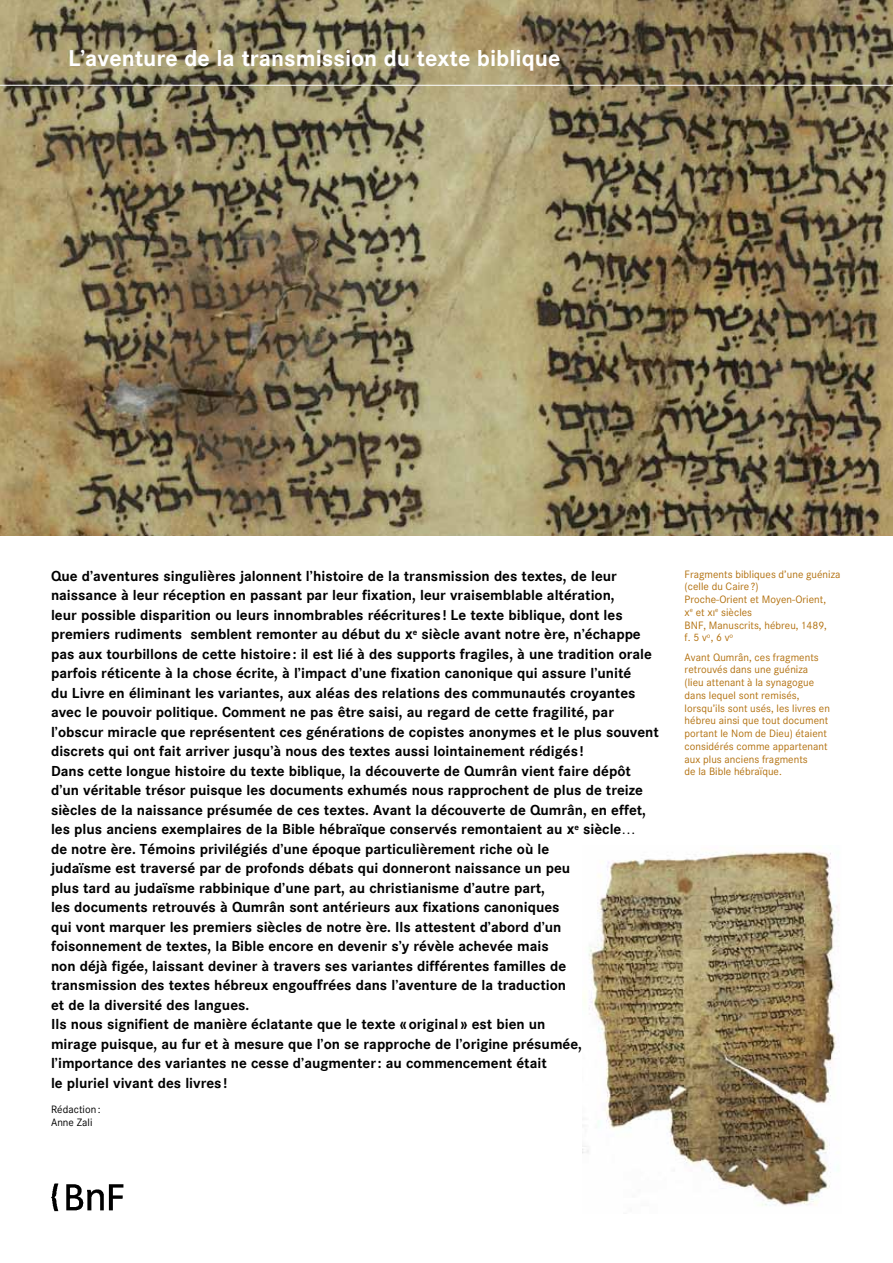
<style>
.page{position:relative;width:893px;height:1263px;background:#fff}
.page>*{position:absolute;margin:0;border:0;box-sizing:border-box;transform-origin:0 0}
.t1{font:700 22.5px "Corporate SBQ3";color:#fff}
.t2{font:700 14.25px/19.5px "Corporate SBQ3";color:#000}
.t3{font:10.5px/12.8px "Corporate SBQ3";letter-spacing:.005em;color:#b2700e}
.t4{font:10.5px/12.8px "Corporate SBQ3";letter-spacing:.005em;color:#000}
.s1{font-family:"Corporate Expert SBQ4"}
</style>
<div class="page">
<img style="left:583px;top:851px;width:257px;height:355px">
<img style="left:0;top:0;width:893px;height:536px">
<img style="left:51px;top:1183px;width:73px;height:29px">
<hr style="left:0;top:85px;width:893px;height:1px;background:#fff">
<h1 class="t1" style="left:68px;top:45px;width:494px">L’aventure de la transmission du texte biblique</h1>
<p class="t2" style="left:51px;top:566px;width:609px">Que d’aventures singulières jalonnent l’histoire de la transmission des textes, de leur naissance à leur réception en passant par leur fixation, leur vraisemblable altération,<br>leur possible disparition ou leurs innombrables réécritures! Le texte biblique, dont les premiers rudiments semblent remonter au début du <span class="s1">x</span><sup>e</sup> siècle avant notre ère, n’échappe pas aux tourbillons de cette histoire: il est lié à des supports fragiles, à une tradition orale parfois réticente à la chose écrite, à l’impact d’une fixation canonique qui assure l’unité<br>du Livre en éliminant les variantes, aux aléas des relations des communautés croyantes avec le pouvoir politique. Comment ne pas être saisi, au regard de cette fragilité, par l’obscur miracle que représentent ces générations de copistes anonymes et le plus souvent discrets qui ont fait arriver jusqu’à nous des textes aussi lointainement rédigés!<br>Dans cette longue histoire du texte biblique, la découverte de Qumrân vient faire dépôt d’un véritable trésor puisque les documents exhumés nous rapprochent de plus de treize siècles de la naissance présumée de ces textes. Avant la découverte de Qumrân, en effet, les plus anciens exemplaires de la Bible hébraïque conservés remontaient au <span class="s1">x</span><sup>e</sup> siècle…<br>de notre ère. Témoins privilégiés d’une époque particulièrement riche où le<br>judaïsme est traversé par de profonds débats qui donneront naissance un peu<br>plus tard au judaïsme rabbinique d’une part, au christianisme d’autre part,<br>les documents retrouvés à Qumrân sont antérieurs aux fixations canoniques<br>qui vont marquer les premiers siècles de notre ère. Ils attestent d’abord d’un<br>foisonnement de textes, la Bible encore en devenir s’y révèle achevée mais<br>non déjà figée, laissant deviner à travers ses variantes différentes familles de<br>transmission des textes hébreux engouffrées dans l’aventure de la traduction<br>et de la diversité des langues.<br>Ils nous signifient de manière éclatante que le texte «original» est bien un<br>mirage puisque, au fur et à mesure que l’on se rapproche de l’origine présumée, l’importance des variantes ne cesse d’augmenter : au commencement était<br>le pluriel vivant des livres!</p>
<p class="t3" style="left:685px;top:568px;width:157px">Fragments bibliques d’une guéniza (celle du Caire ?)<br>Proche-Orient et Moyen-Orient,<br><span class="s1">x</span><sup>e</sup> et <span class="s1">xi</span><sup>e</sup> siècles<br>BNF, Manuscrits, hébreu, 1489,<br>f. 5 v°, 6 v°</p>
<p class="t3" style="left:685px;top:650px;width:147px">Avant Qumrân, ces fragments retrouvés dans une guéniza (lieu attenant à la synagogue dans lequel sont remisés, lorsqu’ils sont usés, les livres en hébreu ainsi que tout document portant le Nom de Dieu) étaient considérés comme appartenant aux plus anciens fragments<br>de la Bible hébraïque.</p>
<p class="t4" style="left:51px;top:1103px;width:51px">Rédaction :<br>Anne Zali</p>
</div>
